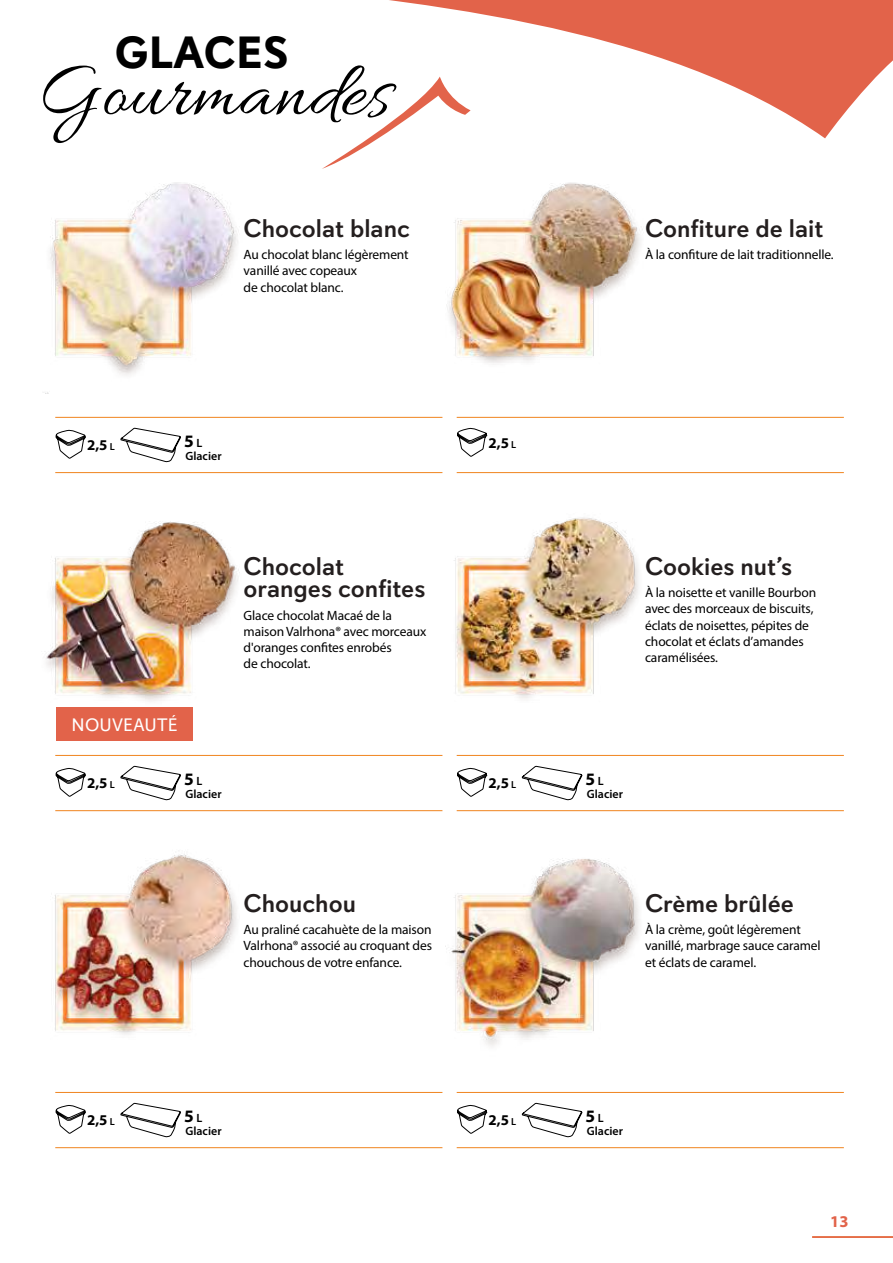
<style>
.page{position:relative;width:893px;height:1263px;background:#fff}
.page>*{position:absolute;margin:0;border:0;box-sizing:border-box;transform-origin:0 0}
.t1{font:79.5px "Allura";letter-spacing:.01em;color:#000}
.t2{font:700 45px "Davis Sans";letter-spacing:.01em;color:#000}
.t3{font:500 25.5px/22.5px "Davis Sans";color:#241f1f}
.t4{font:18px "Davis Sans";letter-spacing:.01em;color:#fff}
.t5{font:700 17.55px "Myriad Pro";color:#000}
.t6{font:700 16.5px "Myriad Pro";color:#e2634a}
.t7{font:700 15px "Myriad Pro";color:#000}
.t8{font:13.5px/16.2px "Myriad Pro";letter-spacing:-.01em;color:#000}
.t9{font:600 12px "Myriad Pro";letter-spacing:.005em;color:#000}
.s1{font-weight:600;font-size:10.2px}
.s2{font-weight:600;font-size:12px}
</style>
<div class="page">
<hr style="left:812px;top:1236px;width:81px;height:2px;background:#e2634a">
<svg style="left:389px;top:0;width:504px;height:138px"></svg>
<svg style="left:322px;top:77px;width:149px;height:92px"></svg>
<hr style="left:55px;top:472px;width:387px;height:1px;background:#f0841f">
<hr style="left:55px;top:417px;width:387px;height:1px;background:#f0841f">
<svg style="left:56px;top:430px;width:30px;height:29px"></svg>
<svg style="left:120px;top:427px;width:61px;height:35px"></svg>
<img style="left:43px;top:182px;width:195px;height:211px">
<hr style="left:55px;top:1147px;width:387px;height:1px;background:#f0841f">
<hr style="left:55px;top:1092px;width:387px;height:1px;background:#f0841f">
<svg style="left:56px;top:1105px;width:30px;height:29px"></svg>
<svg style="left:120px;top:1102px;width:61px;height:35px"></svg>
<img style="left:55px;top:811px;width:199px;height:224px">
<hr style="left:457px;top:472px;width:387px;height:1px;background:#f0841f">
<hr style="left:457px;top:417px;width:387px;height:1px;background:#f0841f">
<svg style="left:457px;top:428px;width:30px;height:29px"></svg>
<img style="left:394px;top:132px;width:261px;height:231px">
<hr style="left:457px;top:810px;width:387px;height:1px;background:#f0841f">
<hr style="left:457px;top:755px;width:387px;height:1px;background:#f0841f">
<svg style="left:457px;top:768px;width:30px;height:29px"></svg>
<svg style="left:521px;top:766px;width:62px;height:34px"></svg>
<img style="left:394px;top:472px;width:261px;height:227px">
<hr style="left:457px;top:1147px;width:387px;height:1px;background:#f0841f">
<hr style="left:457px;top:1092px;width:387px;height:1px;background:#f0841f">
<svg style="left:457px;top:1105px;width:30px;height:29px"></svg>
<svg style="left:521px;top:1102px;width:62px;height:35px"></svg>
<img style="left:394px;top:810px;width:261px;height:236px">
<hr style="left:55px;top:810px;width:387px;height:1px;background:#f0841f">
<img style="left:46px;top:472px;width:208px;height:259px">
<hr style="left:55px;top:755px;width:387px;height:1px;background:#f0841f">
<div style="left:57px;top:708px;width:136px;height:33px;background:#e2634a"></div>
<svg style="left:56px;top:768px;width:30px;height:29px"></svg>
<svg style="left:120px;top:766px;width:61px;height:34px"></svg>
<h2 class="t2" style="left:115px;top:25px;width:175px">GLACES</h2>
<h1 class="t1" style="left:37px;top:49px;width:354px">Gourmandes</h1>
<h3 class="t3" style="left:244px;top:217px;width:168px">Chocolat blanc</h3>
<p class="t8" style="left:244px;top:246px;width:167px">Au chocolat blanc légèrement vanillé avec copeaux<br>de chocolat blanc.</p>
<h3 class="t3" style="left:645px;top:217px;width:180px">Confiture de lait</h3>
<p class="t8" style="left:645px;top:246px;width:190px">À la confiture de lait traditionnelle.</p>
<p class="t7" style="left:87px;top:435px;width:29px">2,5 <span class="s1">L</span></p>
<p class="t5" style="left:184px;top:430px;width:20px">5 <span class="s2">L</span></p>
<p class="t9" style="left:185px;top:449px;width:38px">Glacier</p>
<p class="t7" style="left:488px;top:433px;width:29px">2,5 <span class="s1">L</span></p>
<h3 class="t3" style="left:244px;top:555px;width:183px">Chocolat oranges confites</h3>
<p class="t8" style="left:244px;top:607px;width:184px">Glace chocolat Macaé de la maison Valrhona® avec morceaux d'oranges confites enrobés<br>de chocolat.</p>
<h3 class="t3" style="left:645px;top:555px;width:149px">Cookies nut’s</h3>
<p class="t8" style="left:645px;top:584px;width:173px">À la noisette et vanille Bourbon avec des morceaux de biscuits, éclats de noisettes, pépites de chocolat et éclats d’amandes caramélisées.</p>
<h3 class="t4" style="left:72px;top:714px;width:108px">NOUVEAUTÉ</h3>
<p class="t7" style="left:87px;top:773px;width:29px">2,5 <span class="s1">L</span></p>
<p class="t5" style="left:184px;top:768px;width:20px">5 <span class="s2">L</span></p>
<p class="t9" style="left:185px;top:787px;width:38px">Glacier</p>
<p class="t7" style="left:488px;top:773px;width:29px">2,5 <span class="s1">L</span></p>
<p class="t5" style="left:586px;top:768px;width:20px">5 <span class="s2">L</span></p>
<p class="t9" style="left:587px;top:787px;width:38px">Glacier</p>
<h3 class="t3" style="left:244px;top:892px;width:114px">Chouchou</h3>
<p class="t8" style="left:244px;top:921px;width:190px;text-align:justify">Au praliné cacahuète de la maison Valrhona® associé au croquant des chouchous de votre enfance.</p>
<h3 class="t3" style="left:645px;top:892px;width:150px">Crème brûlée</h3>
<p class="t8" style="left:645px;top:921px;width:177px">À la crème, goût légèrement vanillé, marbrage sauce caramel et éclats de caramel.</p>
<p class="t7" style="left:87px;top:1110px;width:29px">2,5 <span class="s1">L</span></p>
<p class="t5" style="left:184px;top:1105px;width:20px">5 <span class="s2">L</span></p>
<p class="t9" style="left:185px;top:1124px;width:38px">Glacier</p>
<p class="t7" style="left:488px;top:1110px;width:29px">2,5 <span class="s1">L</span></p>
<p class="t5" style="left:586px;top:1105px;width:20px">5 <span class="s2">L</span></p>
<p class="t9" style="left:587px;top:1124px;width:38px">Glacier</p>
<p class="t6" style="left:830px;top:1211px;width:20px">13</p>
</div>
